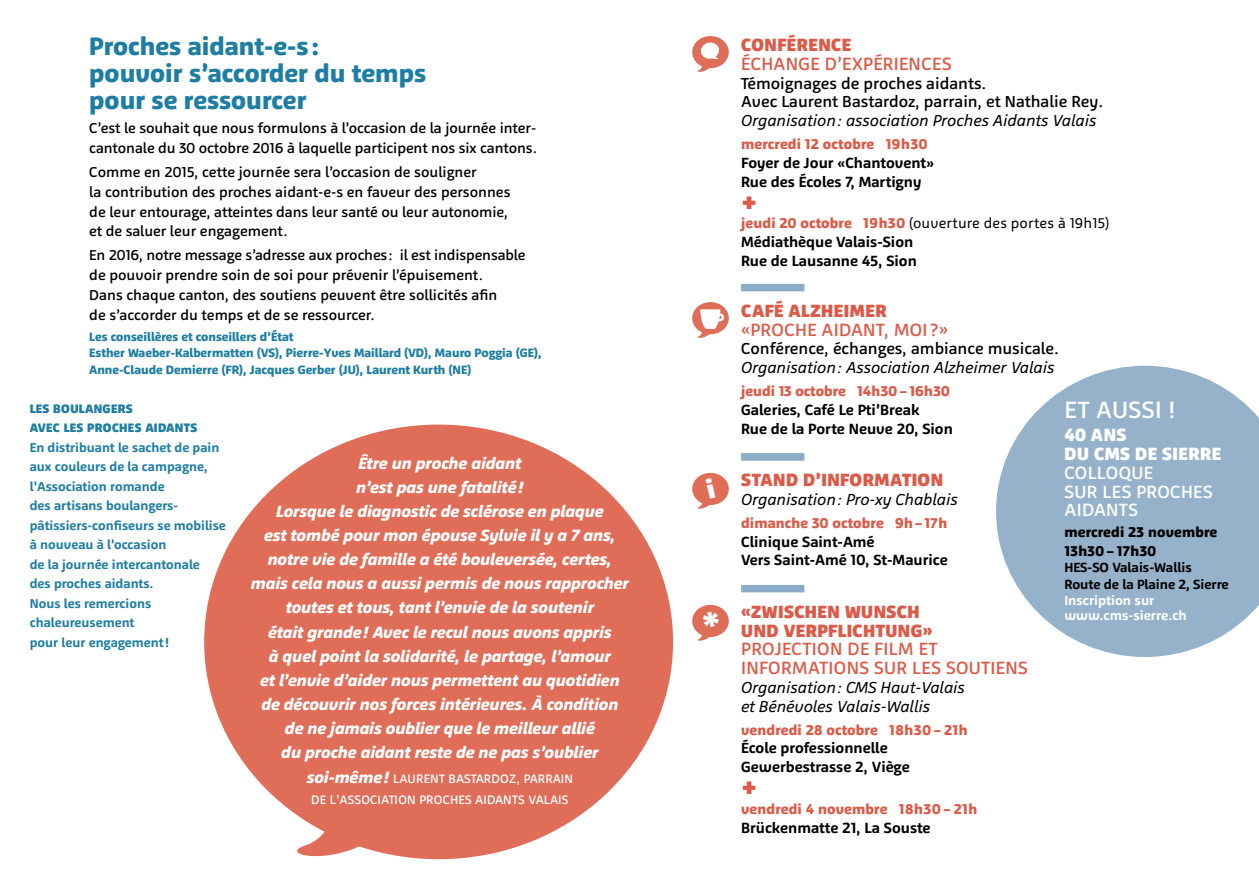
<style>
.page{position:relative;width:1259px;height:893px;background:#fff}
.page>*{position:absolute;margin:0;border:0;box-sizing:border-box;transform-origin:0 0}
.t1{font:900 27px "Agile";color:#dc5a47}
.t2{font:800 25.5px/27px "Agile";color:#1e7da3}
.t3{font:500 24px "Agile";letter-spacing:.02em;color:#fff}
.t4{font:500 18px/18.8px "Agile";letter-spacing:.02em;color:#dc5a47}
.t5{font:900 18px/18.8px "Agile";letter-spacing:.025em;color:#dc5a47}
.t6{font:500 18px/18.8px "Agile";letter-spacing:.02em;color:#fff}
.t7{font:900 18px/18.8px "Agile";letter-spacing:.025em;color:#fff}
.t8{font:italic 800 16.65px/24.2px "Agile";color:#fff;text-align:center}
.t9{font:italic 16.2px/18.8px "Agile";color:#000}
.t10{font:500 16.2px/18.8px "Agile";color:#000}
.t11{font:700 15px/18.8px "Agile";color:#000}
.t12{font:500 14.55px/19.8px "Agile";color:#000}
.t13{font:800 14.4px "Agile";letter-spacing:.01em;color:#dc5a47}
.t14{font:14.4px "Agile";letter-spacing:.01em;color:#000}
.t15{font:800 14.4px/18.8px "Agile";letter-spacing:.01em;color:#000}
.t16{font:700 13.5px/16.5px "Agile";letter-spacing:-.005em;color:#000}
.t17{font:700 13.5px/15px "Agile";color:#fff}
.t18{font:700 13.05px/19.5px "Agile";color:#1e7da3}
.t19{font:500 12.45px/21.8px "Agile";letter-spacing:.02em;color:#fff;text-align:center}
.t20{font:900 12.45px/19.5px "Agile";letter-spacing:.03em;color:#1e7da3}
.t21{font:800 12.3px/16.5px "Agile";color:#1e7da3}
.s1{font-weight:800;font-style:italic;font-size:16.65px}
.s2{font-weight:800;color:#dc5a47}
</style>
<div class="page">
<svg style="left:996px;top:366px;width:263px;height:291px;fill:#95b2ca"></svg>
<div style="left:692px;top:36px;width:37px;height:32px;background:#df6d57;border-radius:50%"></div>
<div style="left:692px;top:473px;width:37px;height:32px;background:#df6d57;border-radius:50%"></div>
<div style="left:692px;top:605px;width:37px;height:32px;background:#df6d57;border-radius:50%"></div>
<svg style="left:693px;top:42px;width:27px;height:30px"></svg>
<div style="left:204px;top:425px;width:469px;height:434px;background:#df6d57;border-radius:50%"></div>
<svg style="left:266px;top:789px;width:148px;height:69px"></svg>
<div style="left:692px;top:302px;width:37px;height:32px;background:#df6d57;border-radius:50%"></div>
<svg style="left:693px;top:309px;width:31px;height:29px"></svg>
<div style="left:741px;top:284px;width:63px;height:7px;background:#8aacc6"></div>
<div style="left:741px;top:453px;width:63px;height:8px;background:#8aacc6"></div>
<div style="left:741px;top:585px;width:63px;height:7px;background:#8aacc6"></div>
<svg style="left:693px;top:478px;width:22px;height:31px"></svg>
<svg style="left:693px;top:610px;width:27px;height:31px"></svg>
<h2 class="t2" style="left:89px;top:33px;width:338px">Proches aidant-e-s :<br>pouvoir s’accorder du temps pour se ressourcer</h2>
<p class="t12" style="left:89px;top:118px;width:449px">C’est le souhait que nous formulons à l’occasion de la journée inter&shy;cantonale du 30 octobre 2016 à laquelle participent nos six cantons.</p>
<p class="t12" style="left:89px;top:162px;width:423px">Comme en 2015, cette journée sera l’occasion de souligner<br>la contribution des proches aidant-e-s en faveur des personnes de leur entourage, atteintes dans leur santé ou leur autonomie, et de saluer leur engagement.</p>
<p class="t12" style="left:89px;top:245px;width:438px">En 2016, notre message s’adresse aux proches : il est indispensable de pouvoir prendre soin de soi pour prévenir l’épuisement.<br>Dans chaque canton, des soutiens peuvent être sollicités afin<br>de s’accorder du temps et de se ressourcer.</p>
<p class="t21" style="left:89px;top:328px;width:454px">Les conseillères et conseillers d’État<br>Esther Waeber-Kalbermatten (VS), Pierre-Yves Maillard (VD), Mauro Poggia (GE),<br>Anne-Claude Demierre (FR), Jacques Gerber (JU), Laurent Kurth (NE)</p>
<p class="t20" style="left:30px;top:399px;width:169px">LES BOULANGERS<br>AVEC LES PROCHES AIDANTS</p>
<p class="t18" style="left:30px;top:437px;width:198px">En distribuant le sachet de pain aux couleurs de la campagne, l’Association romande<br>des artisans boulangers&shy;pâtissiers-confiseurs se mobilise à nouveau à l’occasion<br>de la journée intercantonale<br>des proches aidants.<br>Nous les remercions chaleureusement<br>pour leur engagement !</p>
<p class="t8" style="left:251px;top:451px;width:380px">Être un proche aidant<br>n’est pas une fatalité !<br>Lorsque le diagnostic de sclérose en plaque<br>est tombé pour mon épouse Sylvie il y a 7 ans, notre vie de famille a été bouleversée, certes, mais cela nous a aussi permis de nous rapprocher toutes et tous, tant l’envie de la soutenir<br>était grande ! Avec le recul nous avons appris<br>à quel point la solidarité, le partage, l’amour<br>et l’envie d’aider nous permettent au quotidien de découvrir nos forces intérieures. À condition de ne jamais oublier que le meilleur allié<br>du proche aidant reste de ne pas s’oublier</p>
<p class="t19" style="left:307px;top:767px;width:268px"><span class="s1">soi-même !</span> LAURENT BASTARDOZ, PARRAIN<br>DE L’ASSOCIATION PROCHES AIDANTS VALAIS</p>
<p class="t5" style="left:741px;top:35px;width:111px">CONFÉRENCE</p>
<p class="t4" style="left:741px;top:54px;width:212px">ÉCHANGE D’EXPÉRIENCES</p>
<p class="t10" style="left:741px;top:74px;width:364px">Témoignages de proches aidants.<br>Avec Laurent Bastardoz, parrain, et Nathalie Rey.</p>
<p class="t9" style="left:741px;top:111px;width:357px">Organisation : association Proches Aidants Valais</p>
<p class="t13" style="left:741px;top:135px;width:188px">mercredi 12 octobre 19h30</p>
<p class="t11" style="left:741px;top:153px;width:194px">Foyer de Jour «Chantovent»<br>Rue des Écoles 7, Martigny</p>
<h1 class="t1" style="left:741px;top:184px;width:18px">+</h1>
<p class="t14" style="left:741px;top:215px;width:370px"><span class="s2">jeudi 20 octobre 19h30</span> (ouverture des portes à 19h15)</p>
<p class="t11" style="left:741px;top:232px;width:177px">Médiathèque Valais-Sion<br>Rue de Lausanne 45, Sion</p>
<p class="t5" style="left:741px;top:301px;width:147px">CAFÉ ALZHEIMER</p>
<p class="t4" style="left:741px;top:320px;width:208px">«PROCHE AIDANT, MOI ?»</p>
<p class="t10" style="left:741px;top:339px;width:319px">Conférence, échanges, ambiance musicale.</p>
<p class="t9" style="left:741px;top:358px;width:315px">Organisation : Association Alzheimer Valais</p>
<p class="t13" style="left:741px;top:382px;width:210px">jeudi 13 octobre 14h30 – 16h30</p>
<p class="t11" style="left:741px;top:400px;width:213px">Galeries, Café Le Pti’Break<br>Rue de la Porte Neuve 20, Sion</p>
<p class="t5" style="left:741px;top:470px;width:203px">STAND D’INFORMATION</p>
<p class="t9" style="left:741px;top:490px;width:218px">Organisation : Pro-xy Chablais</p>
<p class="t13" style="left:741px;top:514px;width:208px">dimanche 30 octobre 9h – 17h</p>
<p class="t11" style="left:741px;top:532px;width:208px">Clinique Saint-Amé<br>Vers Saint-Amé 10, St-Maurice</p>
<p class="t5" style="left:741px;top:602px;width:193px">«ZWISCHEN WUNSCH<br>UND VERPFLICHTUNG»</p>
<p class="t4" style="left:741px;top:640px;width:288px">PROJECTION DE FILM ET<br>INFORMATIONS SUR LES SOUTIENS</p>
<p class="t9" style="left:741px;top:678px;width:225px">Organisation : CMS Haut-Valais et Bénévoles Valais-Wallis</p>
<p class="t13" style="left:741px;top:721px;width:228px">vendredi 28 octobre 18h30 – 21h</p>
<p class="t11" style="left:741px;top:739px;width:170px">École professionnelle<br>Gewerbestrasse 2, Viège</p>
<h1 class="t1" style="left:741px;top:769px;width:18px">+</h1>
<p class="t13" style="left:741px;top:800px;width:238px">vendredi 4 novembre 18h30 – 21h</p>
<p class="t11" style="left:741px;top:818px;width:191px">Brückenmatte 21, La Souste</p>
<h3 class="t3" style="left:1064px;top:395px;width:112px">ET AUSSI !</h3>
<p class="t7" style="left:1064px;top:426px;width:158px">40 ANS<br>DU CMS DE SIERRE</p>
<p class="t6" style="left:1064px;top:463px;width:150px">COLLOQUE<br>SUR LES PROCHES<br>AIDANTS</p>
<p class="t15" style="left:1064px;top:523px;width:154px">mercredi 23 novembre<br>13h30 – 17h30</p>
<p class="t16" style="left:1064px;top:559px;width:166px">HES-SO Valais-Wallis<br>Route de la Plaine 2, Sierre</p>
<p class="t17" style="left:1064px;top:593px;width:124px">Inscription sur www.cms-sierre.ch</p>
</div>
